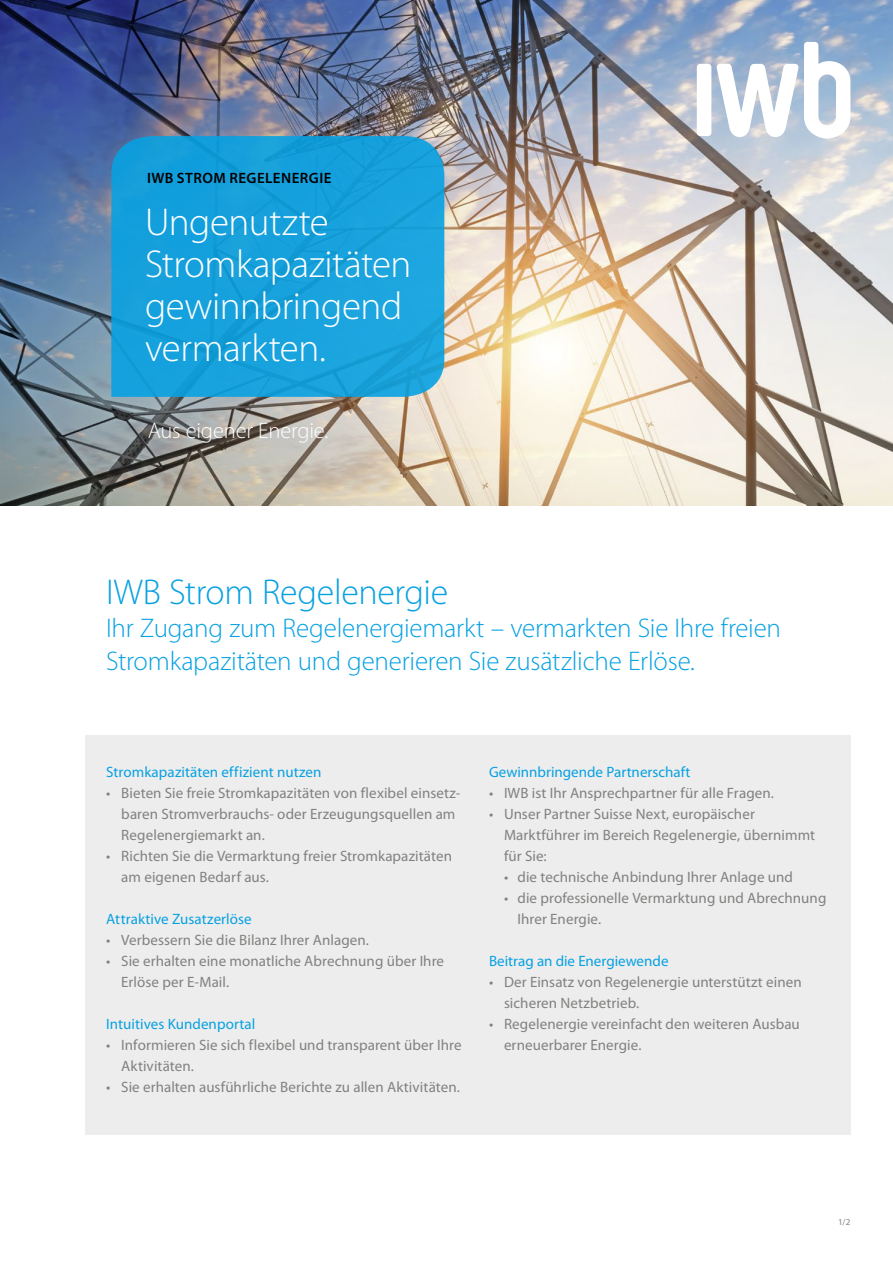
<style>
.page{position:relative;width:893px;height:1263px;background:#fff}
.page>*{position:absolute;margin:0;border:0;box-sizing:border-box;transform-origin:0 0}
.t1{font:300 39px/42px "Myriad Pro";letter-spacing:-.01em;color:#fff}
.t2{font:300 36px "Myriad Pro";letter-spacing:-.01em;color:#07a1e2}
.t3{font:300 27px/33px "Myriad Pro";letter-spacing:-.01em;color:#07a1e2}
.t4{font:300 22.5px "Myriad Pro";letter-spacing:-.01em;color:#fff}
.t5{font:15px/21px "Myriad Pro";letter-spacing:.005em;color:#818180}
.t6{font:15px "Myriad Pro";letter-spacing:.005em;color:#07a1e2}
.t7{font:600 15px "Myriad Pro";letter-spacing:.03em;color:#000}
.t8{font:9px "Myriad Pro";color:#818180}
</style>
<div class="page">
<img style="left:0;top:0;width:893px;height:505px">
<div style="left:697px;top:64px;width:14px;height:72px;background:#fff;border-radius:3px"></div>
<svg style="left:716px;top:42px;width:134px;height:97px"></svg>
<svg style="left:111px;top:136px;width:333px;height:261px;background:#18a0db"></svg>
<div style="left:85px;top:735px;width:765px;height:399px;background:#ededed"></div>
<p class="t7" style="left:147px;top:169px;width:186px">IWB STROM REGELENERGIE</p>
<h1 class="t1" style="left:145px;top:200px;width:268px">Ungenutzte<br>Stromkapazitäten gewinnbringend vermarkten.</h1>
<h3 class="t4" style="left:148px;top:417px;width:182px">Aus eigener Energie.</h3>
<h2 class="t2" style="left:106px;top:570px;width:343px">IWB Strom Regelenergie</h2>
<h3 class="t3" style="left:106px;top:611px;width:676px">Ihr Zugang zum Regelenergiemarkt – vermarkten Sie Ihre freien<br>Stromkapazitäten und generieren Sie zusätzliche Erlöse.</h3>
<p class="t6" style="left:106px;top:763px;width:217px">Stromkapazitäten effizient nutzen</p>
<p class="t5" style="left:121px;top:782px;width:341px;text-indent:-15px">• Bieten Sie freie Stromkapazitäten von flexibel einsetz&shy;baren Stromverbrauchs- oder Erzeugungsquellen am<br>Regelenergiemarkt an.</p>
<p class="t5" style="left:121px;top:845px;width:332px;text-indent:-15px">• Richten Sie die Vermarktung freier Stromkapazitäten am eigenen Bedarf aus.</p>
<p class="t6" style="left:106px;top:910px;width:147px">Attraktive Zusatzerlöse</p>
<p class="t5" style="left:106px;top:929px;width:264px">• Verbessern Sie die Bilanz Ihrer Anlagen.</p>
<p class="t5" style="left:121px;top:950px;width:324px;text-indent:-15px">• Sie erhalten eine monatliche Abrechnung über Ihre<br>Erlöse per E-Mail.</p>
<p class="t6" style="left:106px;top:1015px;width:151px">Intuitives Kundenportal</p>
<p class="t5" style="left:121px;top:1034px;width:342px;text-indent:-15px">• Informieren Sie sich flexibel und transparent über Ihre<br>Aktivitäten.</p>
<p class="t5" style="left:106px;top:1076px;width:355px">• Sie erhalten ausführliche Berichte zu allen Aktivitäten.</p>
<p class="t6" style="left:489px;top:763px;width:203px">Gewinnbringende Partnerschaft</p>
<p class="t5" style="left:489px;top:782px;width:286px">• IWB ist Ihr Ansprechpartner für alle Fragen.</p>
<p class="t5" style="left:504px;top:803px;width:313px;text-indent:-15px">• Unser Partner Suisse Next, europäischer<br>Marktführer im Bereich Regelenergie, übernimmt für Sie:</p>
<p class="t5" style="left:504px;top:866px;width:291px">• die technische Anbindung Ihrer Anlage und</p>
<p class="t5" style="left:517px;top:887px;width:310px;text-indent:-14px">• die professionelle Vermarktung und Abrechnung<br>Ihrer Energie.</p>
<p class="t6" style="left:489px;top:952px;width:181px">Beitrag an die Energiewende</p>
<p class="t5" style="left:504px;top:971px;width:299px;text-indent:-15px">• Der Einsatz von Regelenergie unterstützt einen sicheren Netzbetrieb.</p>
<p class="t5" style="left:504px;top:1013px;width:297px;text-indent:-15px">• Regelenergie vereinfacht den weiteren Ausbau erneuerbarer Energie.</p>
<p class="t8" style="left:838px;top:1216px;width:14px">1/2</p>
</div>
